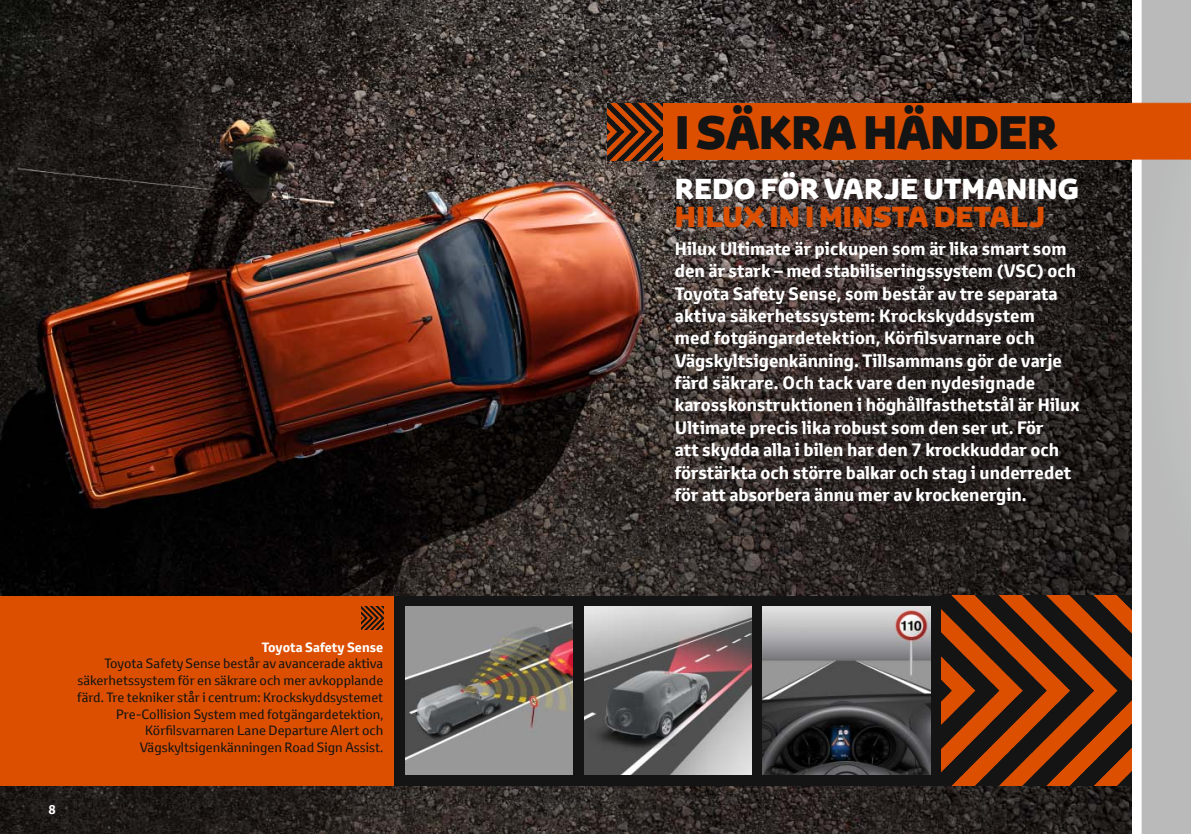
<style>
.page{position:relative;width:1191px;height:834px;background:#fff}
.page>*{position:absolute;margin:0;border:0;box-sizing:border-box;transform-origin:0 0}
.t1{font:800 45.5px "Toyota Display";letter-spacing:-.02em;color:#131413}
.t2{font:800 28px "Toyota Display";color:#fff}
.t3{font:800 28px "Toyota Display";color:#dc4f00}
.t4{font:700 17.5px/22.4px "Toyota Text";color:#fff}
.t5{font:13.12px/16.8px "Toyota Text";color:#131413;text-align:right}
.t6{font:700 13.12px "Toyota Text";color:#fff}
.t7{font:700 12.25px "Toyota Text";color:#fff}
</style>
<div class="page">
<img style="left:0;top:0;width:1191px;height:833px">
<div style="left:0;top:595px;width:394px;height:190px;background:#dc4f00"></div>
<div style="left:394px;top:595px;width:190px;height:190px;background:#131413"></div>
<img style="left:406px;top:606px;width:167px;height:168px">
<div style="left:573px;top:595px;width:190px;height:190px;background:#131413"></div>
<img style="left:584px;top:606px;width:168px;height:168px">
<svg style="left:607px;top:103px;width:56px;height:57px;background:#72310b"></svg>
<div style="left:752px;top:595px;width:189px;height:190px;background:#131413"></div>
<img style="left:763px;top:606px;width:167px;height:168px">
<svg style="left:941px;top:595px;width:190px;height:190px;background:#753009"></svg>
<svg style="left:361px;top:606px;width:22px;height:23px"></svg>
<div style="left:663px;top:103px;width:469px;height:57px;background:#dc4f00"></div>
<p class="t7" style="left:48px;top:800px;width:9px">8</p>
<p class="t6" style="left:262px;top:638px;width:123px">Toyota Safety Sense</p>
<p class="t5" style="left:77px;top:655px;width:308px">Toyota Safety Sense består av avancerade aktiva säkerhetssystem för en säkrare och mer avkopplande färd. Tre tekniker står i centrum: Krockskyddsystemet Pre-Collision System med fotgängardetektion, Körfilsvarnaren Lane Departure Alert och Vägskyltsigenkänningen Road Sign Assist.</p>
<h1 class="t1" style="left:675px;top:100px;width:384px">I SÄKRA HÄNDER</h1>
<h2 class="t2" style="left:675px;top:169px;width:406px">REDO FÖR VARJE UTMANING</h2>
<h2 class="t3" style="left:675px;top:197px;width:372px">HILUX IN I MINSTA DETALJ</h2>
<p class="t4" style="left:675px;top:237px;width:406px">Hilux Ultimate är pickupen som är lika smart som den är stark – med stabiliseringssystem (VSC) och Toyota Safety Sense, som består av tre separata aktiva säkerhetssystem: Krockskyddsystem<br>med fotgängardetektion, Körfilsvarnare och Vägskyltsigenkänning. Tillsammans gör de varje färd säkrare. Och tack vare den nydesignade karosskonstruktionen i höghållfasthetstål är Hilux Ultimate precis lika robust som den ser ut. För<br>att skydda alla i bilen har den 7 krockkuddar och förstärkta och större balkar och stag i underredet för att absorbera ännu mer av krockenergin.</p>
</div>
